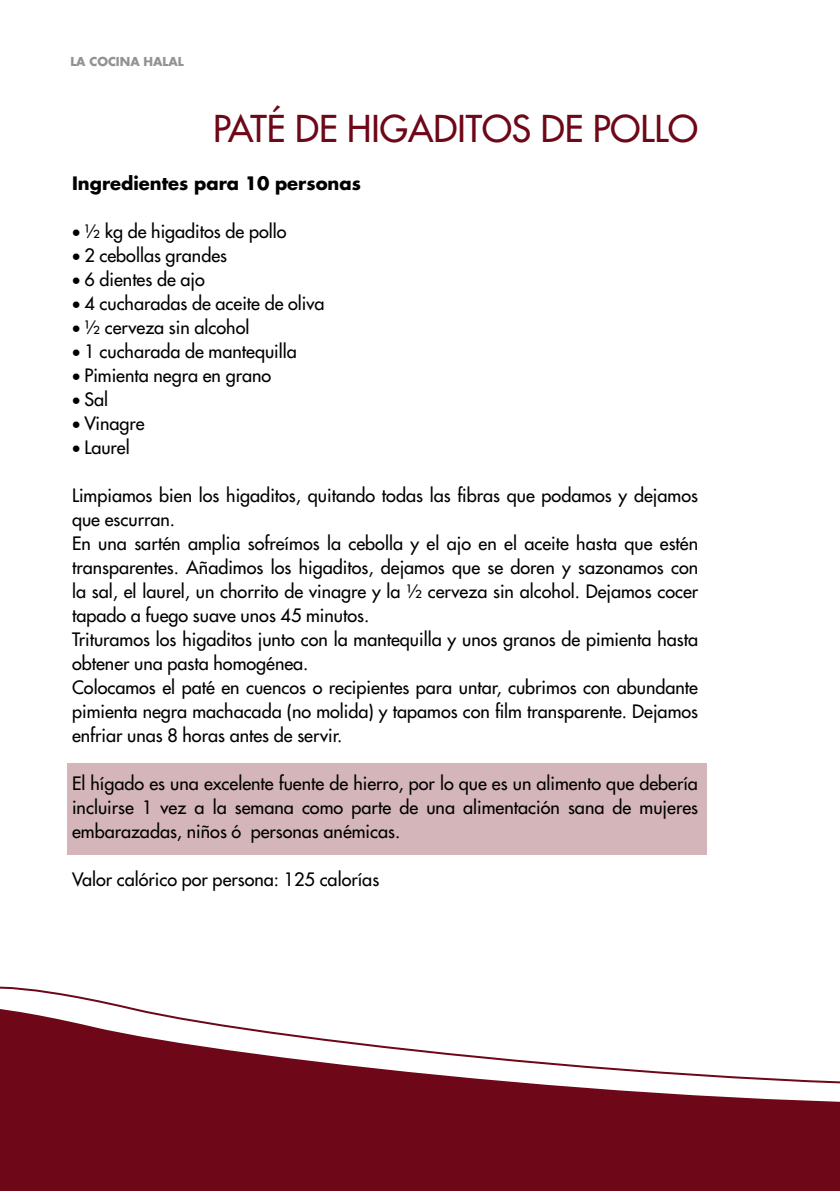
<style>
.page{position:relative;width:840px;height:1191px;background:#fff}
.page>*{position:absolute;margin:0;border:0;box-sizing:border-box;transform-origin:0 0}
.t1{font:36px "Futura";color:#6e0717}
.t2{font:18px/24px "Futura";color:#000}
.t3{font:700 18px "Futura";color:#000}
.t4{font:700 12px "Futura";color:#939393}
</style>
<div class="page">
<div style="left:67px;top:763px;width:639px;height:92px;background:#d4b5b9"></div>
<svg style="left:0;top:990px;width:839px;height:201px"></svg>
<p class="t4" style="left:70px;top:53px;width:115px">LA COCINA HALAL</p>
<h1 class="t1" style="left:213px;top:105px;width:486px">PATÉ DE HIGADITOS DE POLLO</h1>
<p class="t3" style="left:72px;top:171px;width:290px">Ingredientes para 10 personas</p>
<p class="t2" style="left:72px;top:219px;width:216px">• 1⁄2 kg de higaditos de pollo</p>
<p class="t2" style="left:72px;top:243px;width:156px">• 2 cebollas grandes</p>
<p class="t2" style="left:72px;top:267px;width:134px">• 6 dientes de ajo</p>
<p class="t2" style="left:72px;top:291px;width:254px">• 4 cucharadas de aceite de oliva</p>
<p class="t2" style="left:72px;top:315px;width:179px">• 1⁄2 cerveza sin alcohol</p>
<p class="t2" style="left:72px;top:339px;width:226px">• 1 cucharada de mantequilla</p>
<p class="t2" style="left:72px;top:363px;width:200px">• Pimienta negra en grano</p>
<p class="t2" style="left:72px;top:387px;width:37px">• Sal</p>
<p class="t2" style="left:72px;top:411px;width:74px">• Vinagre</p>
<p class="t2" style="left:72px;top:435px;width:59px">• Laurel</p>
<p class="t2" style="left:72px;top:483px;width:627px">Limpiamos bien los higaditos, quitando todas las fibras que podamos y dejamos que escurran.<br>En una sartén amplia sofreímos la cebolla y el ajo en el aceite hasta que estén transparentes. Añadimos los higaditos, dejamos que se doren y sazonamos con la sal, el laurel, un chorrito de vinagre y la 1⁄2 cerveza sin alcohol. Dejamos cocer tapado a fuego suave unos 45 minutos.<br>Trituramos los higaditos junto con la mantequilla y unos granos de pimienta hasta obtener una pasta homogénea.<br>Colocamos el paté en cuencos o recipientes para untar, cubrimos con abundante pimienta negra machacada (no molida) y tapamos con film transparente. Dejamos enfriar unas 8 horas antes de servir.</p>
<p class="t2" style="left:72px;top:771px;width:627px;text-align:justify">El hígado es una excelente fuente de hierro, por lo que es un alimento que debería incluirse 1 vez a la semana como parte de una alimentación sana de mujeres embarazadas, niños ó personas anémicas.</p>
<p class="t2" style="left:72px;top:867px;width:308px">Valor calórico por persona: 125 calorías</p>
</div>
